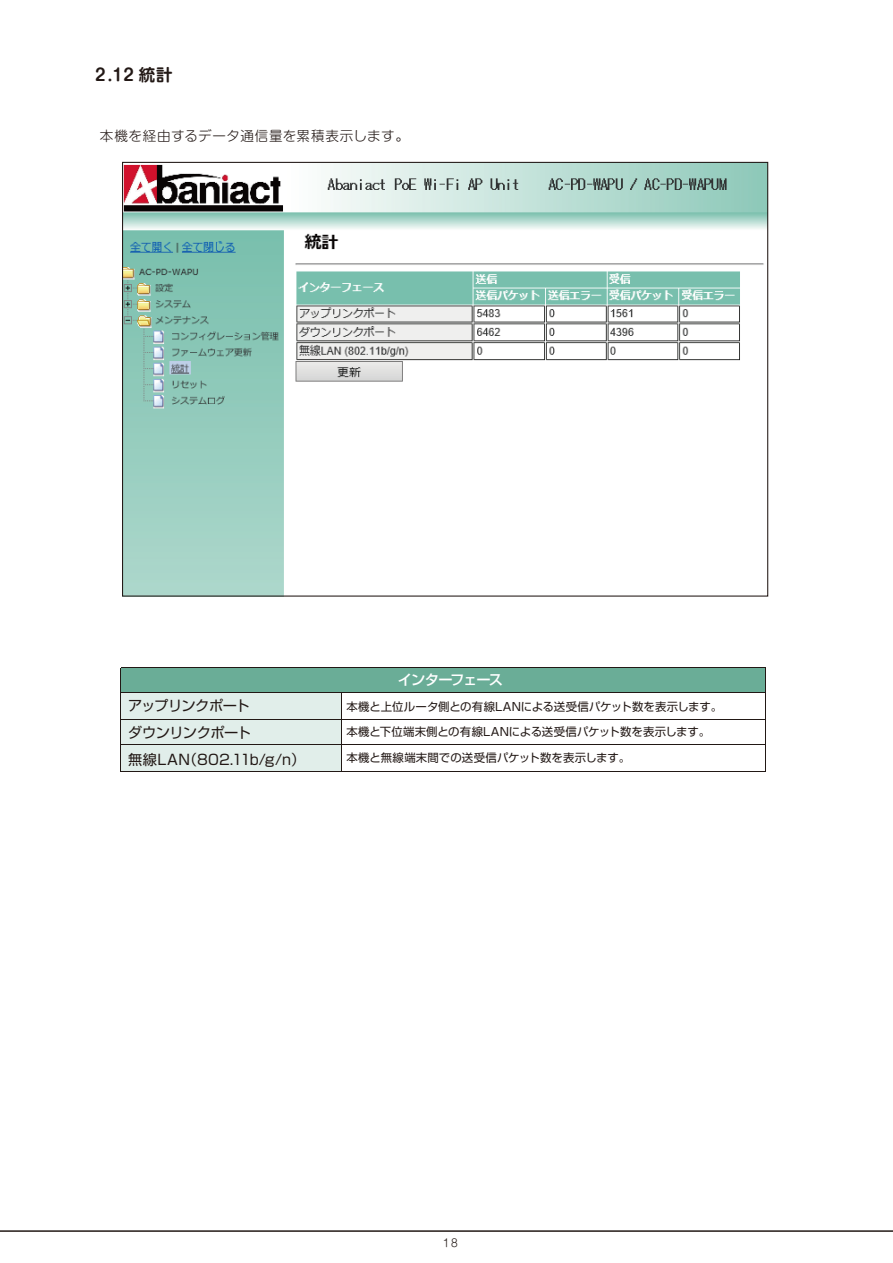
<style>
.page{position:relative;width:893px;height:1263px;background:#fff}
.page>*{position:absolute;margin:0;border:0;box-sizing:border-box;transform-origin:0 0}
.t1{font:700 16.5px "Shin M Go Pr 6 N De";color:#221815}
.t2{font:14.25px/26.8px "Shin Go Pr 6 N";letter-spacing:-.03em;color:#221815}
.t3{font:500 14.25px "Shin Go Pr 6 N";letter-spacing:-.06em;color:#fff}
.t4{font:300 13.5px "Shin M Go Pr 6 N";letter-spacing:.045em;color:#221815}
.t5{font:11.4px "Shin Go Pr 6 N";color:#221815}
.t6{font:300 10.8px "Shin M Go Pr 6 N";color:#221815}
</style>
<div class="page">
<div style="left:121px;top:668px;width:645px;height:24px;background:#6aad97"></div>
<hr style="left:122px;top:668px;width:644px;height:1px;background:#221815">
<div style="left:121px;top:693px;width:221px;height:78px;background:#e1eeea"></div>
<hr style="left:341px;top:693px;width:1px;height:78px;background:#221815">
<hr style="left:121px;top:668px;width:1px;height:103px;background:#221815">
<hr style="left:765px;top:668px;width:1px;height:103px;background:#221815">
<hr style="left:122px;top:692px;width:644px;height:1px;background:#221815">
<hr style="left:122px;top:720px;width:644px;height:1px;background:#221815">
<hr style="left:122px;top:744px;width:644px;height:1px;background:#221815">
<hr style="left:122px;top:771px;width:644px;height:1px;background:#221815">
<hr style="left:0;top:1230px;width:893px;height:2px;background:#221815">
<img style="left:124px;top:164px;width:642px;height:431px">
<h1 class="t1" style="left:92px;top:61px;width:82px">２.１2 統計</h1>
<p class="t4" style="left:100px;top:125px;width:311px">本機を経由するデータ通信量を累積表示します。</p>
<p class="t3" style="left:398px;top:668px;width:107px">インターフェース</p>
<p class="t2" style="left:128px;top:691px;width:179px">アップリンクポート<br>ダウンリンクポート<br>無線LAN（802.11b/g/n）</p>
<p class="t5" style="left:346px;top:697px;width:377px">本機と上位ルータ側との有線LANによる送受信パケット数を表示します。</p>
<p class="t5" style="left:346px;top:722px;width:365px">本機と下位端末側との有線LANによる送受信パケット数を表示します。</p>
<p class="t5" style="left:346px;top:748px;width:285px">本機と無線端末間での送受信パケット数を表示します。</p>
<p class="t6" style="left:443px;top:1234px;width:16px">18</p>
</div>
